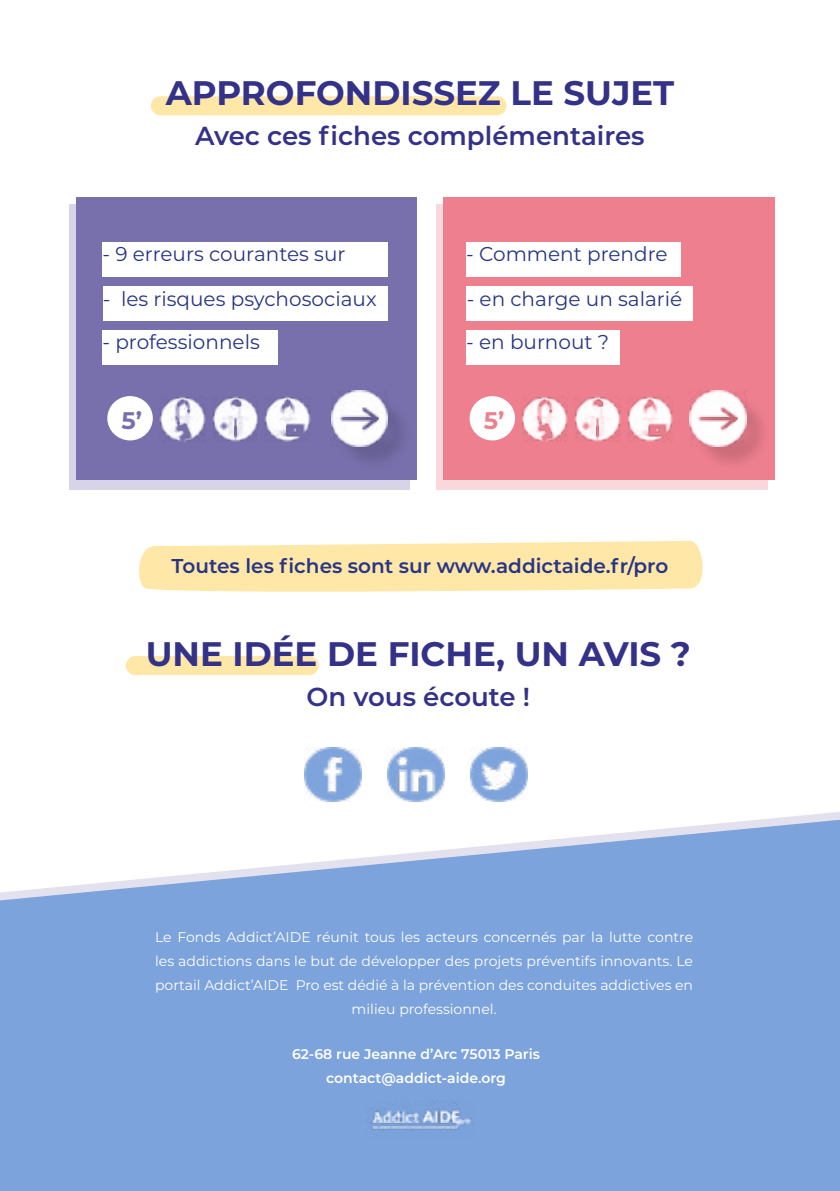
<style>
.page{position:relative;width:840px;height:1191px;background:#fff}
.page>*{position:absolute;margin:0;border:0;box-sizing:border-box;transform-origin:0 0}
.t1{font:700 34px "Montserrat";color:#343188}
.t2{font:600 26px "Montserrat";color:#343188}
.t3{font:700 24px "Montserrat";color:#7870ac}
.t4{font:700 24px "Montserrat";color:#ee7f8f}
.t5{font:20px "Montserrat";color:#283583}
.t6{font:600 20px "Montserrat";color:#283583}
.t7{font:14px/24px "Montserrat";color:#fff;text-align:center}
.t8{font:600 14px/24px "Montserrat";color:#fff;text-align:center}
</style>
<div class="page">
<div style="left:151px;top:96px;width:355px;height:19px;background:#ffe7a7;border-radius:9px"></div>
<div style="left:126px;top:656px;width:192px;height:19px;background:#ffe7a7;border-radius:9px"></div>
<div style="left:435px;top:204px;width:331px;height:285px;background:#f9d8dd"></div>
<div style="left:69px;top:204px;width:340px;height:285px;background:#d6d4e6"></div>
<svg style="left:139px;top:541px;width:564px;height:51px;background:#ffe9ae"></svg>
<svg style="left:0;top:819px;width:839px;height:372px;background:#8aacdf"></svg>
<div style="left:76px;top:197px;width:340px;height:283px;background:#7870ac"></div>
<div style="left:443px;top:197px;width:330px;height:283px;background:#ee7f8f"></div>
<img style="left:365px;top:1100px;width:109px;height:38px">
<img style="left:304px;top:748px;width:57px;height:53px">
<img style="left:387px;top:748px;width:57px;height:53px">
<img style="left:470px;top:748px;width:57px;height:53px">
<div style="left:334px;top:393px;width:78px;height:78px;background:#000;opacity:.15"></div>
<img style="left:331px;top:390px;width:56px;height:56px">
<div style="left:692px;top:393px;width:78px;height:78px;background:#000;opacity:.15"></div>
<img style="left:689px;top:390px;width:56px;height:56px">
<div style="left:102px;top:242px;width:285px;height:34px;background:#fff"></div>
<div style="left:103px;top:286px;width:284px;height:35px;background:#fff"></div>
<div style="left:102px;top:330px;width:176px;height:34px;background:#fff"></div>
<div style="left:466px;top:242px;width:214px;height:34px;background:#fff"></div>
<div style="left:466px;top:286px;width:226px;height:35px;background:#fff"></div>
<div style="left:466px;top:330px;width:154px;height:34px;background:#fff"></div>
<div style="left:107px;top:396px;width:46px;height:44px;background:#fff;border-radius:50%"></div>
<img style="left:160px;top:396px;width:45px;height:46px">
<div style="left:469px;top:396px;width:46px;height:44px;background:#fff;border-radius:50%"></div>
<img style="left:522px;top:396px;width:45px;height:46px">
<img style="left:212px;top:396px;width:46px;height:46px">
<img style="left:265px;top:396px;width:45px;height:46px">
<img style="left:574px;top:396px;width:46px;height:46px">
<img style="left:627px;top:396px;width:45px;height:46px">
<h1 class="t1" style="left:166px;top:74px;width:510px">APPROFONDISSEZ LE SUJET</h1>
<h2 class="t2" style="left:195px;top:123px;width:450px">Avec ces fiches complémentaires</h2>
<h3 class="t5" style="left:102px;top:243px;width:244px">- 9 erreurs courantes sur</h3>
<h3 class="t5" style="left:103px;top:288px;width:275px">- les risques psychosociaux</h3>
<h3 class="t5" style="left:102px;top:331px;width:159px">- professionnels</h3>
<h3 class="t5" style="left:466px;top:243px;width:203px">- Comment prendre</h3>
<h3 class="t5" style="left:466px;top:288px;width:217px">- en charge un salarié</h3>
<h3 class="t5" style="left:466px;top:331px;width:144px">- en burnout ?</h3>
<h3 class="t3" style="left:122px;top:407px;width:22px">5’</h3>
<h3 class="t4" style="left:483px;top:407px;width:22px">5’</h3>
<h3 class="t6" style="left:171px;top:556px;width:498px">Toutes les fiches sont sur www.addictaide.fr/pro</h3>
<h1 class="t1" style="left:146px;top:635px;width:546px">UNE IDÉE DE FICHE, UN AVIS ?</h1>
<h2 class="t2" style="left:306px;top:683px;width:225px">On vous écoute !</h2>
<p class="t7" style="left:155px;top:925px;width:539px">Le Fonds Addict’AIDE réunit tous les acteurs concernés par la lutte contre les addictions dans le but de développer des projets préventifs innovants. Le portail Addict’AIDE Pro est dédié à la prévention des conduites addictives en milieu professionnel.</p>
<p class="t8" style="left:292px;top:1042px;width:249px">62-68 rue Jeanne d’Arc 75013 Paris contact@addict-aide.org</p>
</div>
